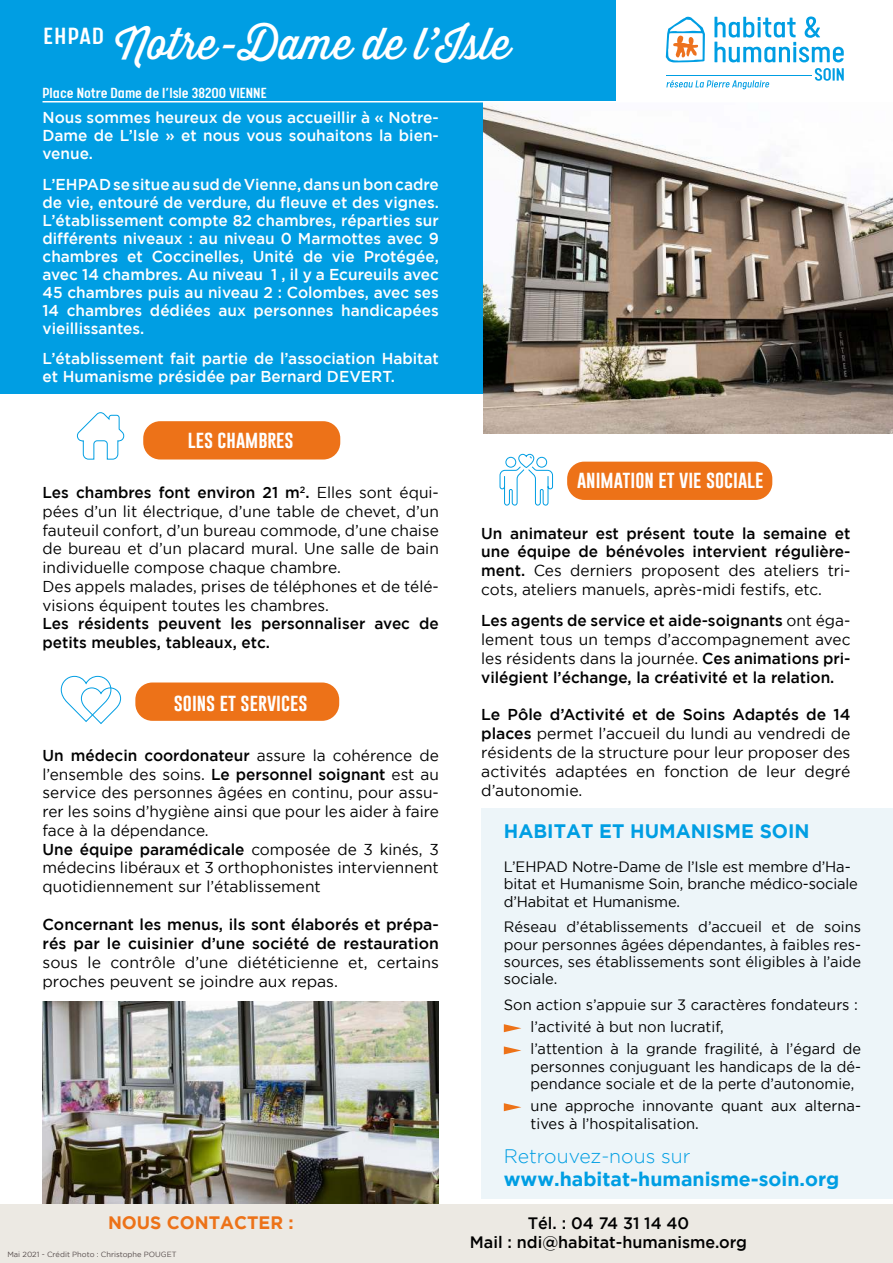
<style>
.page{position:relative;width:893px;height:1263px;background:#fff}
.page>*{position:absolute;margin:0;border:0;box-sizing:border-box;transform-origin:0 0}
.t1{font:43.5px "Thirsty Script";color:#fff}
.t2{font:500 26.4px "Calps";letter-spacing:.05em;color:#fff}
.t3{font:700 19.5px "Gotham";color:#009ee3}
.t4{font:300 19.5px "Gotham";color:#009ee3}
.t5{font:18px "Gobold";color:#fff}
.t6{font:700 18px "Gotham";color:#ed7218}
.t7{font:500 16.5px/19.5px "Gotham";color:#000;text-align:center}
.t8{font:500 16.5px "Calps";color:#fff}
.t9{font:15.75px/18.8px "Gotham";color:#000}
.t10{font:500 15.75px/18px "Gotham";color:#fff;text-align:justify}
.t11{font:500 15.75px/18.8px "Gotham";color:#000}
.t12{font:15px/17.2px "Gotham";color:#000}
.t13{font:7.5px "Gotham";color:#564c4c}
.s1{font-weight:500}
.s2{font-weight:400}
</style>
<div class="page">
<div style="left:0;top:0;width:617px;height:393px;background:#009ee3"></div>
<svg style="left:815px;top:68px;width:29px;height:13px"></svg>
<hr style="left:666px;top:75px;width:146px;height:1px;background:#009ee3">
<svg style="left:666px;top:17px;width:39px;height:45px"></svg>
<svg style="left:714px;top:17px;width:130px;height:45px"></svg>
<svg style="left:666px;top:80px;width:103px;height:9px"></svg>
<img style="left:483px;top:102px;width:410px;height:332px">
<img style="left:43px;top:1001px;width:396px;height:204px">
<div style="left:143px;top:421px;width:197px;height:38px;background:#ed7218;border-radius:17px"></div>
<div style="left:567px;top:462px;width:205px;height:38px;background:#ed7218;border-radius:17px"></div>
<div style="left:135px;top:682px;width:204px;height:39px;background:#ed7218;border-radius:17px"></div>
<hr style="left:43px;top:101px;width:850px;height:1px;background:#fff">
<div style="left:481px;top:808px;width:412px;height:390px;background:#edf5f9"></div>
<div style="left:0;top:1205px;width:893px;height:58px;background:#ece9e3"></div>
<svg style="left:504px;top:1024px;width:17px;height:8px"></svg>
<svg style="left:504px;top:1046px;width:17px;height:8px"></svg>
<svg style="left:504px;top:1103px;width:17px;height:8px"></svg>
<svg style="left:499px;top:454px;width:54px;height:52px"></svg>
<svg style="left:61px;top:676px;width:60px;height:48px"></svg>
<svg style="left:76px;top:412px;width:49px;height:48px"></svg>
<h2 class="t2" style="left:43px;top:19px;width:62px">EHPAD</h2>
<h1 class="t1" style="left:116px;top:22px;width:397px">Notre-Dame de l’Isle</h1>
<p class="t8" style="left:43px;top:83px;width:226px">Place Notre Dame de l’Isle 38200 VIENNE</p>
<p class="t10" style="left:43px;top:109px;width:398px">Nous sommes heureux de vous accueillir à « Notre-Dame de L’Isle » et nous vous souhaitons la bien&shy;venue.</p>
<p class="t10" style="left:43px;top:176px;width:398px">L’EHPAD se situe au sud de Vienne, dans un bon cadre de vie, entouré de verdure, du fleuve et des vignes.<br>L’établissement compte 82 chambres, réparties sur différents niveaux : au niveau 0 Marmottes avec 9 chambres et Coccinelles, Unité de vie Protégée, avec 14 chambres. Au niveau 1 , il y a Ecureuils avec 45 chambres puis au niveau 2 : Colombes, avec ses 14 chambres dédiées aux personnes handicapées vieillissantes.</p>
<p class="t10" style="left:43px;top:351px;width:398px">L’établissement fait partie de l’association Habitat et Humanisme présidée par Bernard DEVERT.</p>
<p class="t5" style="left:188px;top:431px;width:107px">LES CHAMBRES</p>
<p class="t9" style="left:43px;top:484px;width:398px"><span class="s1">Les chambres font environ 21 m</span><sup>2</sup><span class="s1">.</span> Elles sont équi&shy;pées d’un lit électrique, d’une table de chevet, d’un fauteuil confort, d’un bureau commode, d’une chaise de bureau et d’un placard mural. Une salle de bain individuelle compose chaque chambre.<br>Des appels malades, prises de téléphones et de télé&shy;visions équipent toutes les chambres.</p>
<p class="t11" style="left:43px;top:615px;width:398px">Les résidents peuvent les personnaliser avec de petits meubles, tableaux, etc.</p>
<p class="t5" style="left:174px;top:694px;width:135px">SOINS ET SERVICES</p>
<p class="t9" style="left:43px;top:747px;width:398px"><span class="s1">Un médecin coordonateur</span> assure la cohérence de l’ensemble des soins. <span class="s1">Le personnel soignant</span> est au service des personnes âgées en continu, pour assu&shy;rer les soins d’hygiène ainsi que pour les aider à faire face à la dépendance.<br><span class="s1">Une équipe paramédicale</span> composée de 3 kinés, 3 médecins libéraux et 3 orthophonistes interviennent quotidiennement sur l’établissement</p>
<p class="t11" style="left:43px;top:916px;width:398px">Concernant les menus, ils sont élaborés et prépa&shy;rés par le cuisinier d’une société de restauration</p>
<p class="t9" style="left:43px;top:954px;width:398px">sous le contrôle d’une diététicienne et, certains proches peuvent se joindre aux repas.</p>
<p class="t5" style="left:577px;top:472px;width:188px">ANIMATION ET VIE SOCIALE</p>
<p class="t11" style="left:481px;top:525px;width:371px;text-align:justify">Un animateur est présent toute la semaine et une équipe de bénévoles intervient régulière&shy;ment. <span class="s2">Ces derniers proposent des ateliers tri&shy;cots, ateliers manuels, après-midi festifs, etc.</span></p>
<p class="t11" style="left:481px;top:611px;width:371px;text-align:justify">Les agents de service et aide-soignants <span class="s2">ont éga&shy;lement tous un temps d’accompagnement avec les résidents dans la journée.</span> Ces animations pri&shy;vilégient l’échange, la créativité et la relation.</p>
<p class="t9" style="left:481px;top:706px;width:371px;text-align:justify"><span class="s1">Le Pôle d’Activité et de Soins Adaptés de 14 places</span> permet l’accueil du lundi au vendredi de résidents de la structure pour leur proposer des activités adaptées en fonction de leur degré d’autonomie.</p>
<p class="t3" style="left:504px;top:823px;width:307px">HABITAT ET HUMANISME SOIN</p>
<p class="t12" style="left:504px;top:859px;width:356px">L’EHPAD Notre-Dame de l’Isle est membre d’Ha&shy;bitat et Humanisme Soin, branche médico-sociale d’Habitat et Humanisme.</p>
<p class="t12" style="left:504px;top:919px;width:359px;text-align:justify">Réseau d’établissements d’accueil et de soins pour personnes âgées dépendantes, à faibles res&shy;sources, ses établissements sont éligibles à l’aide sociale.</p>
<p class="t12" style="left:531px;top:994px;width:332px;line-height:22.2px;text-indent:-27px">Son action s’appuie sur 3 caractères fondateurs : l’activité à but non lucratif,<br>l’attention à la grande fragilité, à l’égard de</p>
<p class="t12" style="left:531px;top:1059px;width:332px">personnes conjuguant les handicaps de la dé&shy;pendance sociale et de la perte d’autonomie,</p>
<p class="t12" style="left:531px;top:1098px;width:332px">une approche innovante quant aux alterna&shy;tives à l’hospitalisation.</p>
<p class="t4" style="left:504px;top:1144px;width:188px">Retrouvez-nous sur</p>
<p class="t3" style="left:504px;top:1172px;width:337px">www.habitat-humanisme-soin.org</p>
<p class="t6" style="left:108px;top:1215px;width:187px">NOUS CONTACTER :</p>
<p class="t7" style="left:470px;top:1214px;width:279px">Tél. : 04 74 31 14 40<br>Mail : ndi@habitat-humanisme.org</p>
<p class="t13" style="left:7px;top:1251px;width:171px">Mai 2021 - Crédit Photo : Christophe POUGET</p>
</div>
